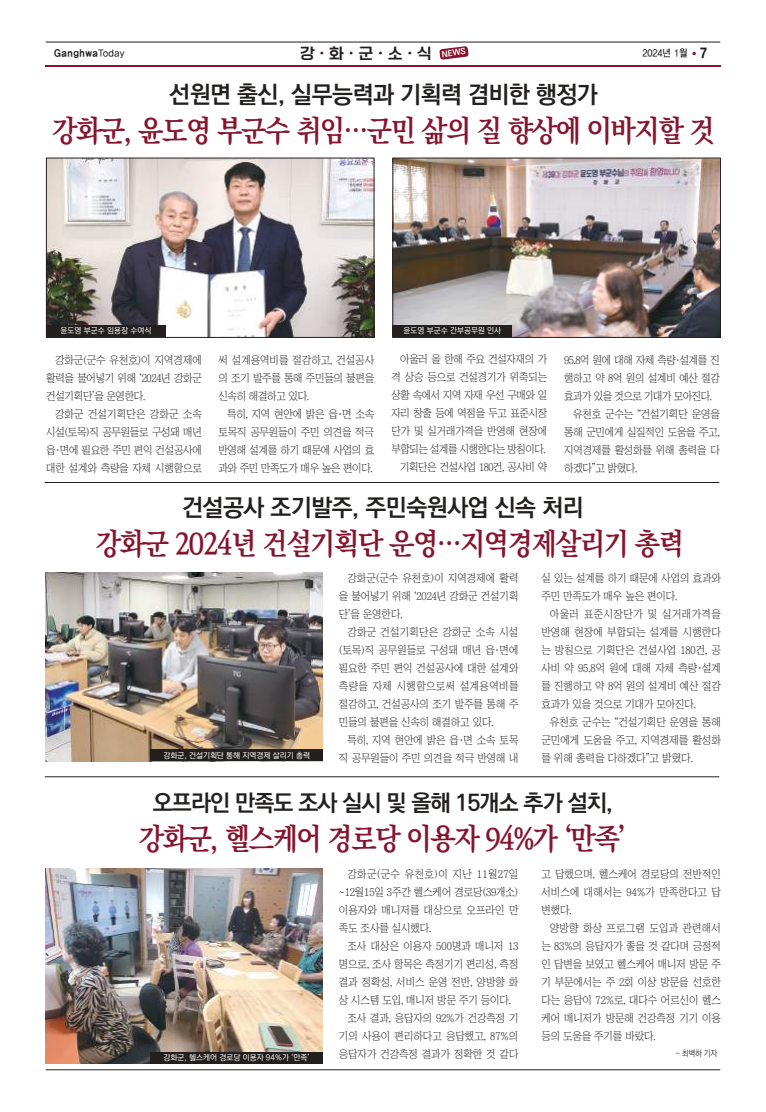
<style>
.page{position:relative;width:766px;height:1112px;background:#fff}
.page>*{position:absolute;margin:0;border:0;box-sizing:border-box;transform-origin:0 0}
.t1{font:700 30px "Ko Pub Batang";letter-spacing:-.05em;color:#86142d;scale:.9 1}
.t2{font:700 24px "Ko Pub Dotum";letter-spacing:-.02em;color:#241f1f}
.t3{font:700 23px "Ko Pub Dotum";letter-spacing:-.04em;color:#241f1f}
.t4{font:15px "ONE Mobile Title";color:#241f1f}
.t5{font:14px "YDIYGO360";color:#241f1f;scale:.9 1}
.t6{font:11px/18px "Chosunilbo NM";letter-spacing:-.01em;color:#241f1f;text-align:justify;scale:.94 1}
.t7{font:11px/18px "Chosunilbo NM";letter-spacing:-.01em;color:#241f1f;text-align:justify;scale:.95 1}
.t8{font:11px/18px "Chosunilbo NM";letter-spacing:-.03em;color:#241f1f;text-align:right;scale:.94 1}
.t9{font:11px/18px "Chosunilbo NM";letter-spacing:-.01em;color:#241f1f;text-align:justify;scale:.96 1}
.t10{font:11px "Chosunilbo NM";letter-spacing:-.04em;color:#241f1f;scale:.94 1}
.t11{font:11px "Chosunilbo NM";letter-spacing:-.03em;color:#241f1f;scale:.95 1}
.t12{font:10px "YDIYGO350";letter-spacing:.05em;color:#241f1f;scale:.9 1}
.t13{font:10px "YDIYGO330";color:#241f1f;scale:.9 1}
.t14{font:300 8.5px "Ko Pub Dotum";color:#241f1f;scale:.94 1}
.t15{font:500 8px "Ko Pub Dotum";color:#fff}
.t16{font:7.9px "ONE Mobile Title";color:#fff}
.s1{font-family:"YDIYGO330"}
.s2{font-family:"YDIYGO310";font-size:5px;color:#86142d}
</style>
<div class="page">
<hr style="left:45px;top:65px;width:675px;height:2px;background:#86142d">
<hr style="left:46px;top:1069px;width:674px;height:1px;background:#241f1f">
<hr style="left:46px;top:42px;width:674px;height:1px;background:#241f1f">
<svg style="left:439px;top:46px;width:29px;height:14px"></svg>
<hr style="left:45px;top:482px;width:674px;height:1px;background:#241f1f">
<hr style="left:45px;top:776px;width:674px;height:1px;background:#241f1f">
<img style="left:45px;top:572px;width:278px;height:189px">
<div style="left:150px;top:749px;width:173px;height:12px;background:#241f1f"></div>
<img style="left:45px;top:868px;width:278px;height:195px">
<div style="left:150px;top:1051px;width:173px;height:12px;background:#241f1f"></div>
<img style="left:394px;top:160px;width:324px;height:175px">
<div style="left:392px;top:158px;width:328px;height:179px;border:1px solid #241f1f"></div>
<div style="left:392px;top:325px;width:120px;height:12px;background:#241f1f"></div>
<img style="left:48px;top:160px;width:324px;height:175px">
<div style="left:46px;top:158px;width:328px;height:179px;border:1px solid #241f1f"></div>
<div style="left:46px;top:325px;width:119px;height:12px;background:#241f1f"></div>
<p class="t12" style="left:54px;top:48px;width:80px">Ganghwa<span class="s1">Today</span></p>
<h3 class="t4" style="left:300px;top:45px;width:133px">강ㆍ화ㆍ군ㆍ소ㆍ식</h3>
<p class="t16" style="left:441px;top:50px;width:26px;rotate:-7deg">NEWS</p>
<p class="t13" style="left:642px;top:47px;width:62px">2024년 1월 <span class="s2">●</span></p>
<p class="t5" style="left:699px;top:45px;width:9px">7</p>
<h2 class="t2" style="left:169px;top:82px;width:430px">선원면 출신, 실무능력과 기획력 겸비한 행정가</h2>
<h1 class="t1" style="left:52px;top:115px;width:737px">강화군, 윤도영 부군수 취임…군민 삶의 질 향상에 이바지할 것</h1>
<p class="t15" style="left:61px;top:327px;width:92px">윤도영 부군수 임용장 수여식</p>
<p class="t15" style="left:403px;top:327px;width:99px">윤도영 부군수 간부공무원 인사</p>
<p class="t7" style="left:46px;top:351px;width:165px;text-indent:9px">강화군(군수 유천호)이 지역경제에 활력을 불어넣기 위해 ‘2024년 강화군 건설기획단’을 운영한다.</p>
<p class="t7" style="left:46px;top:405px;width:165px;text-indent:9px">강화군 건설기획단은 강화군 소속 시설(토목)직 공무원들로 구성돼 매년 읍·면에 필요한 주민 편익 건설공사에 대한 설계와 측량을 자체 시행함으로</p>
<p class="t7" style="left:218px;top:351px;width:165px">써 설계용역비를 절감하고, 건설공사 의 조기 발주를 통해 주민들의 불편을 신속히 해결하고 있다.</p>
<p class="t7" style="left:218px;top:405px;width:165px;text-indent:9px">특히, 지역 현안에 밝은 읍·면 소속 토목직 공무원들이 주민 의견을 적극 반영해 설계를 하기 때문에 사업의 효 과와 주민 만족도가 매우 높은 편이다.</p>
<p class="t8" style="left:391px;top:350px;width:167px">아울러 올 한해 주요 건설자재의 가 격 상승 등으로 건설경기가 위축되는 상황 속에서 지역 자재 우선 구매와 일 자리 창출 등에 역점을 두고 표준시장 단가 및 실거래가격을 반영해 현장에 부합되는 설계를 시행한다는 방침이다. 기획단은 건설사업 180건, 공사비 약</p>
<p class="t10" style="left:564px;top:354px;width:167px">95.8억 원에 대해 자체 측량·설계를 진</p>
<p class="t8" style="left:564px;top:369px;width:167px">행하고 약 8억 원의 설계비 예산 절감</p>
<p class="t10" style="left:564px;top:390px;width:159px">효과가 있을 것으로 기대가 모아진다.</p>
<p class="t7" style="left:573px;top:405px;width:156px">유천호 군수는 “건설기획단 운영을</p>
<p class="t11" style="left:564px;top:426px;width:165px">통해 군민에게 실질적인 도움을 주고,</p>
<p class="t7" style="left:564px;top:441px;width:165px">지역경제를 활성화를 위해 총력을 다</p>
<p class="t7" style="left:564px;top:459px;width:78px">하겠다”고 밝혔다.</p>
<h2 class="t2" style="left:182px;top:495px;width:403px">건설공사 조기발주, 주민숙원사업 신속 처리</h2>
<h1 class="t1" style="left:96px;top:528px;width:654px">강화군 2024년 건설기획단 운영…지역경제살리기 총력</h1>
<p class="t15" style="left:163px;top:751px;width:148px">강화군, 건설기획단 통해 지역경제 살리기 총력</p>
<p class="t6" style="left:339px;top:568px;width:192px;text-indent:9px">강화군(군수 유천호)이 지역경제에 활력 을 불어넣기 위해 ‘2024년 강화군 건설기획 단’을 운영한다.</p>
<p class="t6" style="left:339px;top:622px;width:192px;text-indent:9px">강화군 건설기획단은 강화군 소속 시설 (토목)직 공무원들로 구성돼 매년 읍·면에 필요한 주민 편익 건설공사에 대한 설계와 측량을 자체 시행함으로써 설계용역비를 절감하고, 건설공사의 조기 발주를 통해 주 민들의 불편을 신속히 해결하고 있다.</p>
<p class="t6" style="left:339px;top:730px;width:192px;text-align:right">특히, 지역 현안에 밝은 읍·면 소속 토목 직 공무원들이 주민 의견을 적극 반영해 내</p>
<p class="t6" style="left:541px;top:568px;width:192px">실 있는 설계를 하기 때문에 사업의 효과와 주민 만족도가 매우 높은 편이다.</p>
<p class="t6" style="left:541px;top:604px;width:192px;text-indent:9px">아울러 표준시장단가 및 실거래가격을 반영해 현장에 부합되는 설계를 시행한다 는 방침으로 기획단은 건설사업 180건, 공 사비 약 95.8억 원에 대해 자체 측량·설계 를 진행하고 약 8억 원의 설계비 예산 절감 효과가 있을 것으로 기대가 모아진다.</p>
<p class="t9" style="left:541px;top:712px;width:188px;text-indent:9px">유천호 군수는 “건설기획단 운영을 통해 군민에게 도움을 주고, 지역경제를 활성화 를 위해 총력을 다하겠다”고 밝혔다.</p>
<h3 class="t3" style="left:153px;top:790px;width:461px">오프라인 만족도 조사 실시 및 올해 15개소 추가 설치,</h3>
<h1 class="t1" style="left:139px;top:823px;width:543px">강화군, 헬스케어 경로당 이용자 94%가 ‘만족’</h1>
<p class="t15" style="left:163px;top:1053px;width:148px">강화군, 헬스케어 경로당 이용자 94%가 ‘만족’</p>
<p class="t6" style="left:339px;top:864px;width:192px;text-indent:9px">강화군(군수 유천호)이 지난 11월27일 ~12월15일 3주간 헬스케어 경로당(39개소) 이용자와 매니저를 대상으로 오프라인 만 족도 조사를 실시했다.</p>
<p class="t6" style="left:347px;top:936px;width:183px">조사 대상은 이용자 500명과 매니저 13</p>
<p class="t6" style="left:339px;top:954px;width:192px">명으로, 조사 항목은 측정기기 편리성, 측정</p>
<p class="t6" style="left:339px;top:972px;width:192px">결과 정확성, 서비스 운영 전반, 양방향 화</p>
<p class="t6" style="left:339px;top:990px;width:184px">상 시스템 도입, 매니저 방문 주기 등이다.</p>
<p class="t6" style="left:347px;top:1008px;width:183px">조사 결과, 응답자의 92%가 건강측정 기</p>
<p class="t6" style="left:339px;top:1026px;width:192px">기의 사용이 편리하다고 응답했고, 87%의</p>
<p class="t6" style="left:339px;top:1044px;width:192px">응답자가 건강측정 결과가 정확한 것 같다</p>
<p class="t6" style="left:541px;top:864px;width:192px">고 답했으며, 헬스케어 경로당의 전반적인 서비스에 대해서는 94%가 만족한다고 답 변했다.</p>
<p class="t6" style="left:541px;top:918px;width:192px;text-indent:9px">양방향 화상 프로그램 도입과 관련해서 는 83%의 응답자가 좋을 것 같다며 긍정적 인 답변을 보였고 헬스케어 매니저 방문 주 기 부문에서는 주 2회 이상 방문을 선호한 다는 응답이 72%로, 대다수 어르신이 헬스 케어 매니저가 방문해 건강측정 기기 이용 등의 도움을 주기를 바랐다.</p>
<p class="t14" style="left:675px;top:1049px;width:46px">- 최벽하 기자</p>
</div>
